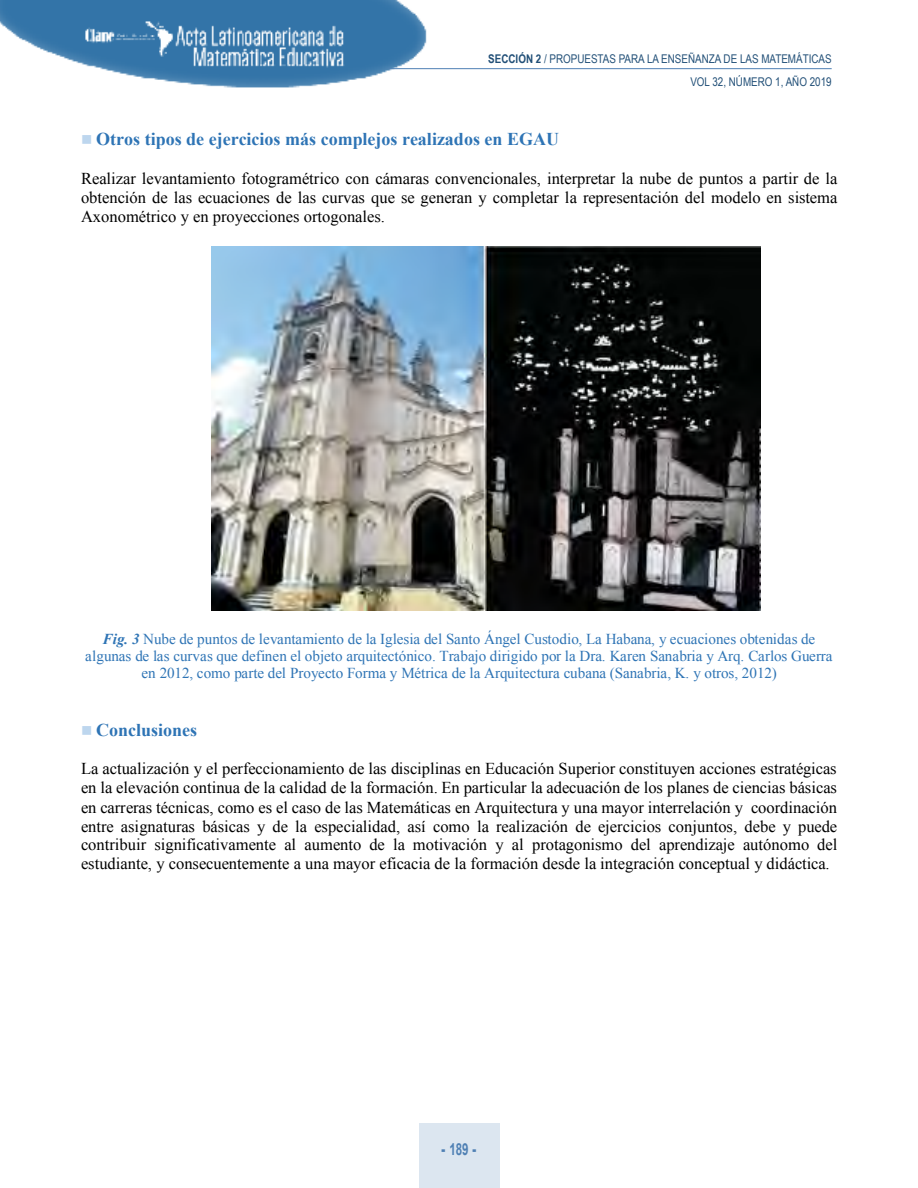
<style>
.page{position:relative;width:918px;height:1188px;background:#fff}
.page>*{position:absolute;margin:0;border:0;box-sizing:border-box;transform-origin:0 0}
.t1{font:700 18px "Times New Roman";color:#2e74b5}
.t2{font:16.5px/19px "Times New Roman";color:#000;text-align:justify}
.t3{font:700 16.5px "Arial";color:#4f80b4;scale:.7 1}
.t4{font:15.15px/17.2px "Times New Roman";color:#2e74b5;text-align:center}
.t5{font:12px/23px "Arial Narrow";color:#214f77;text-align:right}
.s1{font-weight:700}
.s2{color:#bdd6ee}
.s3{font-weight:700;font-style:italic}
.s4{font-weight:900}
</style>
<div class="page">
<img style="left:0;top:0;width:435px;height:88px">
<hr style="left:389px;top:68px;width:443px;height:1px;background:#4f80b4">
<div style="left:419px;top:1123px;width:80px;height:65px;background:#dce6f0"></div>
<img style="left:212px;top:246px;width:548px;height:365px">
<p class="t5" style="left:488px;top:47px;width:345px"><span class="s1">SECCIÓN 2</span> / PROPUESTAS PARA LA ENSEÑANZA DE LAS MATEMÁTICAS<br>VOL 32, NÚMERO 1, AÑO 2019</p>
<p class="t1" style="left:81px;top:129px;width:480px"><span class="s2">■</span> Otros tipos de ejercicios más complejos realizados en EGAU</p>
<p class="t2" style="left:81px;top:169px;width:758px">Realizar levantamiento fotogramétrico con cámaras convencionales, interpretar la nube de puntos a partir de la obtención de las ecuaciones de las curvas que se generan y completar la representación del modelo en sistema Axonométrico y en proyecciones ortogonales.</p>
<p class="t4" style="left:85px;top:630px;width:749px"><span class="s3">Fig. 3</span> Nube de puntos de levantamiento de la Iglesia del Santo Ángel Custodio, La Habana, y ecuaciones obtenidas de algunas de las curvas que definen el objeto arquitectónico. Trabajo dirigido por la Dra. Karen Sanabria y Arq. Carlos Guerra en 2012, como parte del Proyecto Forma y Métrica de la Arquitectura cubana (Sanabria, K. y otros, 2012)</p>
<p class="t1" style="left:81px;top:720px;width:118px"><span class="s2">■</span> Conclusiones</p>
<p class="t2" style="left:81px;top:759px;width:758px">La actualización y el perfeccionamiento de las disciplinas en Educación Superior constituyen acciones estratégicas en la elevación continua de la calidad de la formación. En particular la adecuación de los planes de ciencias básicas en carreras técnicas, como es el caso de las Matemáticas en Arquitectura y una mayor interrelación y coordinación entre asignaturas básicas y de la especialidad, así como la realización de ejercicios conjuntos, debe y puede contribuir significativamente al aumento de la motivación y al protagonismo del aprendizaje autónomo del estudiante, y consecuentemente a una mayor eficacia de la formación desde la integración conceptual y didáctica.</p>
<p class="t3" style="left:442px;top:1140px;width:51px"><span class="s4">-</span> 189 <span class="s4">-</span></p>
</div>
